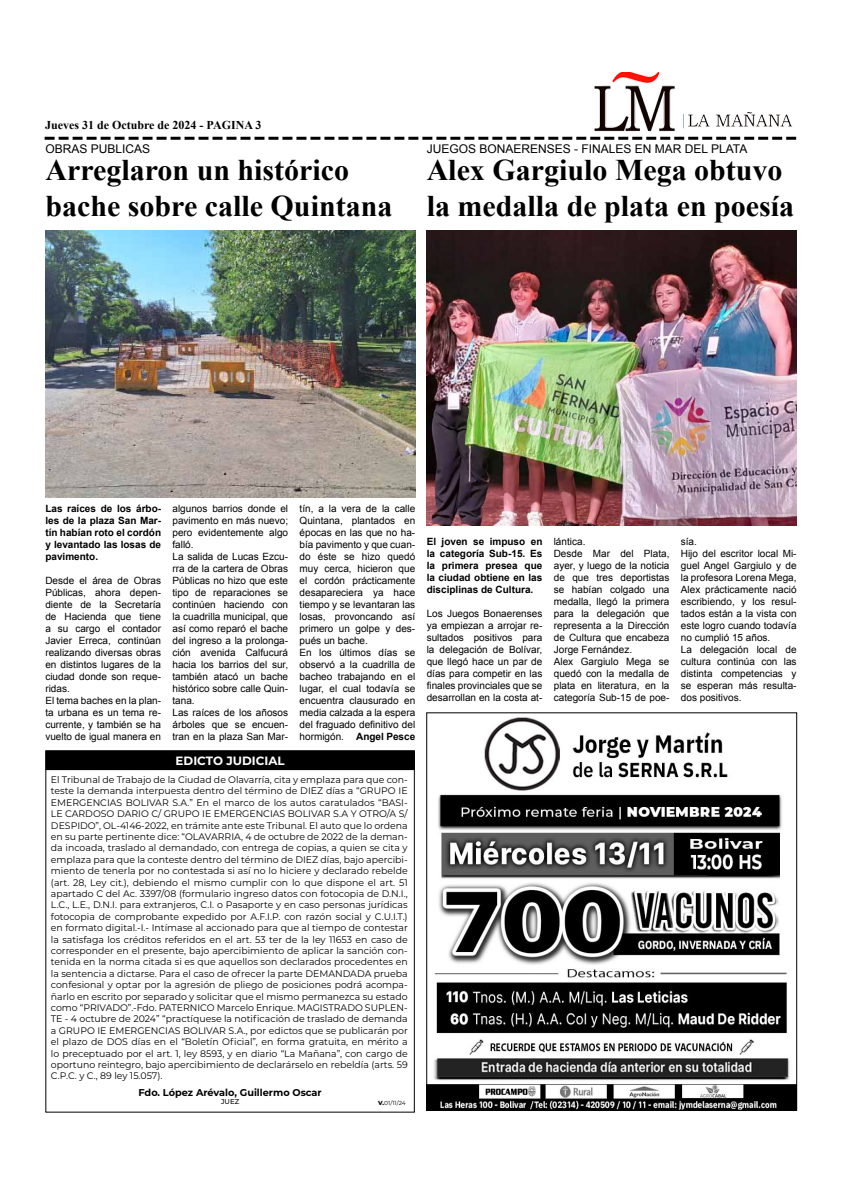
<style>
.page{position:relative;width:842px;height:1191px;background:#fff}
.page>*{position:absolute;margin:0;border:0;box-sizing:border-box;transform-origin:0 0}
.t1{font:700 30px/36px "Times New Roman";color:#000}
.t2{font:12px "Arial";color:#000}
.t3{font:700 12px "Times New Roman";color:#000}
.t4{font:700 12px "Montserrat";color:#fff}
.t5{font:10px/12px "Arial";color:#000}
.t6{font:700 10px/12px "Arial";color:#000;text-align:justify}
.t7{font:700 9.9px "Montserrat";color:#000}
.t8{font:9.5px/11.4px "Montserrat";color:#000;text-align:justify}
.t9{font:500 7px "Montserrat";color:#000}
.t10{font:5.8px "Montserrat";color:#000}
.s1{font-weight:700}
.s2{font-weight:800}
</style>
<div class="page">
<svg style="left:45px;top:137px;width:751px;height:3px"></svg>
<img style="left:594px;top:72px;width:199px;height:60px">
<img style="left:428px;top:717px;width:367px;height:391px">
<div style="left:426px;top:712px;width:371px;height:398px;border:1px solid #000"></div>
<div style="left:46px;top:751px;width:368px;height:18px;background:#000"></div>
<div style="left:45px;top:750px;width:370px;height:20px;border:1px solid #000"></div>
<img style="left:427px;top:230px;width:369px;height:296px">
<img style="left:45px;top:230px;width:370px;height:267px">
<p class="t3" style="left:45px;top:117px;width:218px">Jueves 31 de Octubre de 2024 - PAGINA 3</p>
<p class="t2" style="left:46px;top:141px;width:106px">OBRAS PUBLICAS</p>
<h1 class="t1" style="left:45px;top:151px;width:348px">Arreglaron un histórico bache sobre calle Quintana</h1>
<p class="t2" style="left:427px;top:141px;width:322px">JUEGOS BONAERENSES - FINALES EN MAR DEL PLATA</p>
<h1 class="t1" style="left:427px;top:151px;width:369px">Alex Gargiulo Mega obtuvo la medalla de plata en poesía</h1>
<p class="t6" style="left:45px;top:502px;width:117px">Las raíces de los árbo&shy;les de la plaza San Mar&shy;tín habían roto el cordón y levantado las losas de pavimento.</p>
<p class="t5" style="left:45px;top:574px;width:117px">Desde el área de Obras<br>Públicas, ahora depen&shy;diente de la Secretaría de Hacienda que tiene a su cargo el contador<br>Javier Erreca, continúan realizando diversas obras en distintos lugares de la ciudad donde son reque&shy;ridas.<br>El tema baches en la plan&shy;ta urbana es un tema re&shy;currente, y también se ha vuelto de igual manera en</p>
<p class="t5" style="left:172px;top:502px;width:117px">algunos barrios donde el pavimento en más nuevo; pero evidentemente algo falló.<br>La salida de Lucas Ezcu&shy;rra de la cartera de Obras<br>Públicas no hizo que este tipo de reparaciones se continúen haciendo con la cuadrilla municipal, que así como reparó el bache del ingreso a la prolonga&shy;ción avenida Calfucurá hacia los barrios del sur, también atacó un bache histórico sobre calle Quin&shy;tana.<br>Las raíces de los añosos árboles que se encuen&shy;tran en la plaza San Mar-</p>
<p class="t5" style="left:300px;top:502px;width:117px">tín, a la vera de la calle<br>Quintana, plantados en épocas en las que no ha&shy;bía pavimento y que cuan&shy;do éste se hizo quedó muy cerca, hicieron que el cordón prácticamente desapareciera ya hace tiempo y se levantaran las losas, provoncando así primero un golpe y des&shy;pués un bache.<br>En los últimos días se observó a la cuadrilla de bacheo trabajando en el lugar, el cual todavía se encuentra clausurado en media calzada a la espera del fraguado definitivo del hormigón. <span class="s1">Angel Pesce</span></p>
<p class="t4" style="left:176px;top:752px;width:110px">EDICTO JUDICIAL</p>
<p class="t8" style="left:51px;top:773px;width:358px">El Tribunal de Trabajo de la Ciudad de Olavarría, cita y emplaza para que con&shy;teste la demanda interpuesta dentro del término de DIEZ días a “GRUPO IE EMERGENCIAS BOLIVAR S.A.” En el marco de los autos caratulados “BASI-LE CARDOSO DARIO C/ GRUPO IE EMERGENCIAS BOLIVAR S.A Y OTRO/A S/ DESPIDO”, OL-4146-2022, en trámite ante este Tribunal. El auto que lo ordena en su parte pertinente dice: “OLAVARRIA, 4 de octubre de 2022 de la deman&shy;da incoada, traslado al demandado, con entrega de copias, a quien se cita y emplaza para que la conteste dentro del término de DIEZ días, bajo apercibi&shy;miento de tenerla por no contestada si así no lo hiciere y declarado rebelde (art. 28, Ley cit.), debiendo el mismo cumplir con lo que dispone el art. 51 apartado C del Ac. 3397/08 (formulario ingreso datos con fotocopia de D.N.I., L.C., L.E., D.N.I. para extranjeros, C.I. o Pasaporte y en caso personas jurídicas fotocopia de comprobante expedido por A.F.I.P. con razón social y C.U.I.T.) en formato digital.-I.- Intímase al accionado para que al tiempo de contestar la satisfaga los créditos referidos en el art. 53 ter de la ley 11653 en caso de corresponder en el presente, bajo apercibimiento de aplicar la sanción con&shy;tenida en la norma citada si es que aquellos son declarados procedentes en la sentencia a dictarse. Para el caso de ofrecer la parte DEMANDADA prueba confesional y optar por la agresión de pliego de posiciones podrá acompa&shy;ñarlo en escrito por separado y solicitar que el mismo permanezca su estado como “PRIVADO”.-Fdo. PATERNICO Marcelo Enrique. MAGISTRADO SUPLEN-TE - 4 octubre de 2024” “practíquese la notificación de traslado de demanda a GRUPO IE EMERGENCIAS BOLIVAR S.A., por edictos que se publicarán por el plazo de DOS días en el “Boletín Oficial”, en forma gratuita, en mérito a lo preceptuado por el art. 1, ley 8593, y en diario “La Mañana”, con cargo de oportuno reintegro, bajo apercibimiento de declarárselo en rebeldía (arts. 59<br>C.P.C. y C., 89 ley 15.057).</p>
<p class="t7" style="left:138px;top:1085px;width:185px">Fdo. López Arévalo, Guillermo Oscar</p>
<p class="t9" style="left:221px;top:1096px;width:20px">JUEZ</p>
<p class="t10" style="left:378px;top:1099px;width:29px"><span class="s2">V.</span>01/11/24</p>
<p class="t6" style="left:427px;top:536px;width:117px">El joven se impuso en la categoría Sub-15. Es la primera presea que la ciudad obtiene en las disciplinas de Cultura.</p>
<p class="t5" style="left:427px;top:608px;width:117px;text-align:justify">Los Juegos Bonaerenses ya empiezan a arrojar re&shy;sultados positivos para la delegación de Bolívar, que llegó hace un par de días para competir en las finales provinciales que se desarrollan en la costa at-</p>
<p class="t5" style="left:554px;top:536px;width:117px">lántica.<br>Desde Mar del Plata, ayer, y luego de la noticia de que tres deportistas se habían colgado una medalla, llegó la primera para la delegación que representa a la Dirección de Cultura que encabeza<br>Jorge Fernández.<br>Alex Gargiulo Mega se quedó con la medalla de plata en literatura, en la categoría Sub-15 de poe-</p>
<p class="t5" style="left:681px;top:536px;width:117px">sía.<br>Hijo del escritor local Mi&shy;guel Angel Gargiulo y de la profesora Lorena Mega,<br>Alex prácticamente nació escribiendo, y los resul&shy;tados están a la vista con este logro cuando todavía no cumplió 15 años.<br>La delegación local de cultura continúa con las distinta competencias y se esperan más resulta&shy;dos positivos.</p>
</div>
